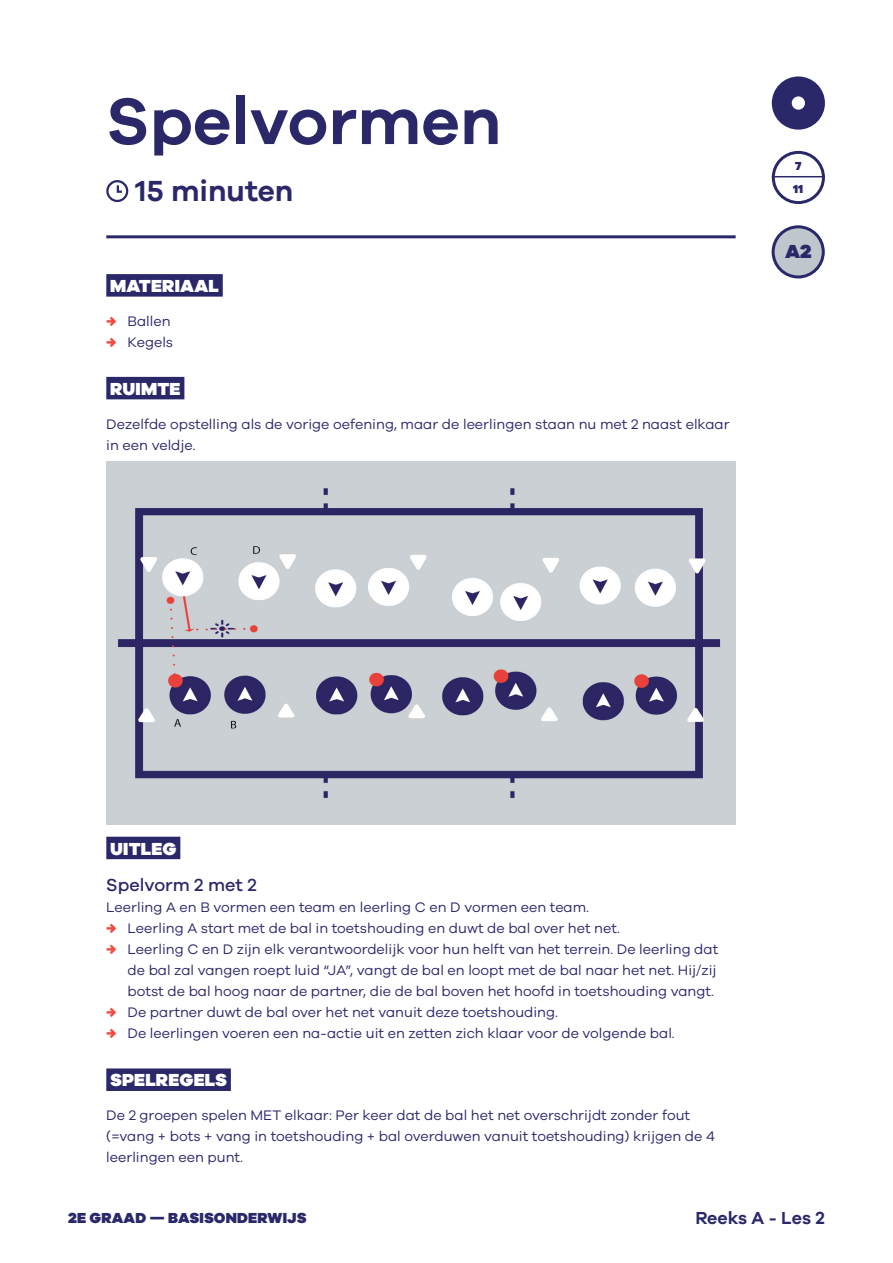
<style>
.page{position:relative;width:893px;height:1263px;background:#fff}
.page>*{position:absolute;margin:0;border:0;box-sizing:border-box;transform-origin:0 0}
.Titel{font:600 67.5px "Galano Grotesque";color:#2b286a}
.Beschrijving{font:600 30px "Galano Grotesque";color:#2b286a}
.t1{font:900 19.5px "Galano Grotesque";color:#2b286a}
.Titel_Onderdeel_-_Bl{font:900 18px "Galano Grotesque";letter-spacing:.01em;color:#fff}
.Ondertitel{font:500 18px "Galano Grotesque";color:#2b286a}
.t2{font:600 18px "Galano Grotesque";color:#2b286a}
.t3{font:900 15px "Galano Grotesque";letter-spacing:.01em;color:#2b286a}
.Broodtekst{font:14.25px/21px "Galano Grotesque";color:#2b286a}
.t4{font:900 12px/22.8px "Galano Grotesque";color:#2b286a}
.s1{font-weight:900;color:#ef4d44}
</style>
<div class="page">
<div style="left:772px;top:76px;width:53px;height:54px;background:#2b286a;border-radius:50%"></div>
<div style="left:792px;top:96px;width:13px;height:14px;background:#fff;border-radius:50%"></div>
<div style="left:773px;top:227px;width:50px;height:50px;background:#bdc7cc;border-radius:50%"></div>
<div style="left:772px;top:225px;width:53px;height:53px;border:3px solid #2b286a;border-radius:50%"></div>
<div style="left:772px;top:151px;width:53px;height:53px;border:3px solid #2b286a;border-radius:50%"></div>
<hr style="left:772px;top:176px;width:53px;height:1px;background:#2b286a">
<hr style="left:106px;top:235px;width:630px;height:3px;background:#2b286a">
<div style="left:106px;top:274px;width:117px;height:23px;background:#2b286a"></div>
<div style="left:106px;top:377px;width:78px;height:22px;background:#2b286a"></div>
<div style="left:106px;top:837px;width:74px;height:22px;background:#2b286a"></div>
<div style="left:106px;top:1068px;width:125px;height:23px;background:#2b286a"></div>
<div style="left:106px;top:180px;width:22px;height:22px;border:2px solid #2b286a;border-radius:50%"></div>
<svg style="left:116px;top:183px;width:8px;height:10px"></svg>
<img style="left:106px;top:461px;width:630px;height:364px">
<p class="Titel" style="left:106px;top:80px;width:397px">Spelvormen</p>
<p class="Beschrijving" style="left:136px;top:173px;width:159px">15 minuten</p>
<p class="Titel_Onderdeel_-_Bl" style="left:110px;top:274px;width:110px">MATERIAAL</p>
<p class="Broodtekst" style="left:106px;top:310px;width:66px"><span class="s1">→</span> Ballen</p>
<p class="Broodtekst" style="left:106px;top:331px;width:68px"><span class="s1">→</span> Kegels</p>
<p class="Titel_Onderdeel_-_Bl" style="left:110px;top:377px;width:72px">RUIMTE</p>
<p class="Broodtekst" style="left:106px;top:413px;width:625px">Dezelfde opstelling als de vorige oefening, maar de leerlingen staan nu met 2 naast elkaar in een veldje.</p>
<p class="t4" style="left:793px;top:154px;width:12px">7<br>11</p>
<h3 class="t1" style="left:785px;top:239px;width:28px">A2</h3>
<p class="Titel_Onderdeel_-_Bl" style="left:110px;top:837px;width:68px">UITLEG</p>
<p class="Ondertitel" style="left:106px;top:874px;width:152px">Spelvorm 2 met 2</p>
<p class="Broodtekst" style="left:106px;top:897px;width:484px">Leerling A en B vormen een team en leerling C en D vormen een team.</p>
<p class="Broodtekst" style="left:106px;top:918px;width:515px"><span class="s1">→</span> Leerling A start met de bal in toetshouding en duwt de bal over het net.</p>
<p class="Broodtekst" style="left:128px;top:939px;width:592px;text-align:justify;text-indent:-21px"><span class="s1">→</span> Leerling C en D zijn elk verantwoordelijk voor hun helft van het terrein. De leerling dat de bal zal vangen roept luid “JA”, vangt de bal en loopt met de bal naar het net. Hij/zij botst de bal hoog naar de partner, die de bal boven het hoofd in toetshouding vangt.</p>
<p class="Broodtekst" style="left:106px;top:1002px;width:453px"><span class="s1">→</span> De partner duwt de bal over het net vanuit deze toetshouding.</p>
<p class="Broodtekst" style="left:106px;top:1023px;width:570px"><span class="s1">→</span> De leerlingen voeren een na-actie uit en zetten zich klaar voor de volgende bal.</p>
<p class="Titel_Onderdeel_-_Bl" style="left:110px;top:1069px;width:118px">SPELREGELS</p>
<p class="Broodtekst" style="left:106px;top:1104px;width:610px">De 2 groepen spelen MET elkaar: Per keer dat de bal het net overschrijdt zonder fout (=vang + bots + vang in toetshouding + bal overduwen vanuit toetshouding) krijgen de 4 leerlingen een punt.</p>
<p class="t3" style="left:68px;top:1208px;width:240px">2E GRAAD — BASISONDERWIJS</p>
<p class="t2" style="left:695px;top:1206px;width:131px">Reeks A - Les 2</p>
</div>
